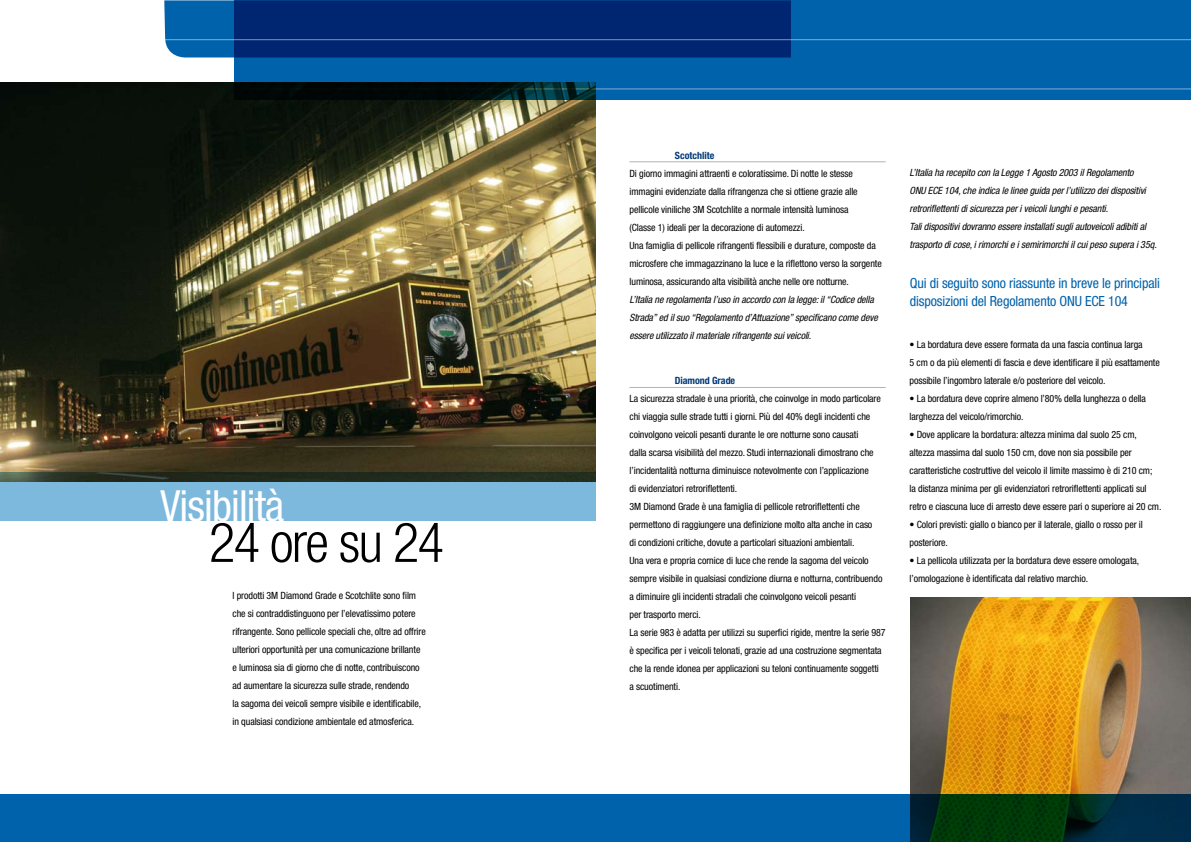
<style>
.page{position:relative;width:1191px;height:842px;background:#fff}
.page>*{position:absolute;margin:0;border:0;box-sizing:border-box;transform-origin:0 0}
.t1{font:300 condensed 55px "Helvetica Neue";letter-spacing:-.03em;color:#000}
.t2{font:condensed 43px "Helvetica Neue";letter-spacing:-.02em;color:#fff}
.t3{font:condensed 14px/18px "Helvetica Neue";letter-spacing:-.01em;color:#0062aa}
.t4{font:condensed 10px/18px "Helvetica Neue";letter-spacing:-.01em;color:#000}
.t5{font:italic condensed 10px/18px "Helvetica Neue";letter-spacing:-.01em;color:#000}
</style>
<div class="page">
<div style="left:0;top:794px;width:1191px;height:48px;background:#0062aa"></div>
<div style="left:235px;top:0;width:956px;height:99px;background:#0062aa"></div>
<svg style="left:164px;top:0;width:627px;height:58px"></svg>
<div style="left:0;top:472px;width:595px;height:49px;background:#7db9dd"></div>
<hr style="left:1px;top:39px;width:1190px;height:1px;background:#fff">
<hr style="left:1px;top:89px;width:1190px;height:1px;background:#fff">
<hr style="left:629px;top:162px;width:256px;height:1px;background:#b1b3b4">
<hr style="left:629px;top:387px;width:256px;height:1px;background:#b1b3b4">
<img style="left:0;top:82px;width:595px;height:400px">
<img style="left:910px;top:597px;width:281px;height:245px">
<h2 class="t2" style="left:160px;top:481px;width:125px">Visibilità</h2>
<h1 class="t1" style="left:209px;top:511px;width:237px">24 ore su 24</h1>
<p class="t4" style="left:232px;top:586px;width:195px">I prodotti 3M Diamond Grade e Scotchlite sono film che si contraddistinguono per l’elevatissimo potere rifrangente. Sono pellicole speciali che, oltre ad offrire ulteriori opportunità per una comunicazione brillante e luminosa sia di giorno che di notte, contribuiscono ad aumentare la sicurezza sulle strade, rendendo<br>la sagoma dei veicoli sempre visibile e identificabile, in qualsiasi condizione ambientale ed atmosferica.</p>
<p class="t4" style="left:629px;top:164px;width:254px">Di giorno immagini attraenti e coloratissime. Di notte le stesse immagini evidenziate dalla rifrangenza che si ottiene grazie alle pellicole viniliche 3M Scotchlite a normale intensità luminosa<br>(Classe 1) ideali per la decorazione di automezzi.<br>Una famiglia di pellicole rifrangenti flessibili e durature, composte da microsfere che immagazzinano la luce e la riflettono verso la sorgente luminosa, assicurando alta visibilità anche nelle ore notturne.</p>
<p class="t5" style="left:629px;top:290px;width:250px">L’Italia ne regolamenta l’uso in accordo con la legge: il “Codice della<br>Strada” ed il suo “Regolamento d’Attuazione” specificano come deve essere utilizzato il materiale rifrangente sui veicoli.</p>
<p class="t4" style="left:629px;top:390px;width:258px">La sicurezza stradale è una priorità, che coinvolge in modo particolare chi viaggia sulle strade tutti i giorni. Più del 40% degli incidenti che coinvolgono veicoli pesanti durante le ore notturne sono causati<br>dalla scarsa visibilità del mezzo. Studi internazionali dimostrano che l’incidentalità notturna diminuisce notevolmente con l’applicazione<br>di evidenziatori retroriflettenti.<br>3M Diamond Grade è una famiglia di pellicole retroriflettenti che permettono di raggiungere una definizione molto alta anche in caso<br>di condizioni critiche, dovute a particolari situazioni ambientali.<br>Una vera e propria cornice di luce che rende la sagoma del veicolo sempre visibile in qualsiasi condizione diurna e notturna, contribuendo a diminuire gli incidenti stradali che coinvolgono veicoli pesanti<br>per trasporto merci.<br>La serie 983 è adatta per utilizzi su superfici rigide, mentre la serie 987 è specifica per i veicoli telonati, grazie ad una costruzione segmentata che la rende idonea per applicazioni su teloni continuamente soggetti a scuotimenti.</p>
<p class="t5" style="left:909px;top:163px;width:249px">L’Italia ha recepito con la Legge 1 Agosto 2003 il Regolamento<br>ONU ECE 104, che indica le linee guida per l’utilizzo dei dispositivi retroriflettenti di sicurezza per i veicoli lunghi e pesanti.<br>Tali dispositivi dovranno essere installati sugli autoveicoli adibiti al trasporto di cose, i rimorchi e i semirimorchi il cui peso supera i 35q.</p>
<h3 class="t3" style="left:909px;top:274px;width:252px">Qui di seguito sono riassunte in breve le principali disposizioni del Regolamento ONU ECE 104</h3>
<p class="t4" style="left:909px;top:335px;width:252px">• La bordatura deve essere formata da una fascia continua larga<br>5 cm o da più elementi di fascia e deve identificare il più esattamente possibile l’ingombro laterale e/o posteriore del veicolo.</p>
<p class="t4" style="left:909px;top:389px;width:238px">• La bordatura deve coprire almeno l’80% della lunghezza o della larghezza del veicolo/rimorchio.</p>
<p class="t4" style="left:909px;top:425px;width:253px">• Dove applicare la bordatura: altezza minima dal suolo 25 cm, altezza massima dal suolo 150 cm, dove non sia possibile per caratteristiche costruttive del veicolo il limite massimo è di 210 cm;<br>la distanza minima per gli evidenziatori retroriflettenti applicati sul retro e ciascuna luce di arresto deve essere pari o superiore ai 20 cm.</p>
<p class="t4" style="left:909px;top:515px;width:235px">• Colori previsti: giallo o bianco per il laterale, giallo o rosso per il posteriore.</p>
<p class="t4" style="left:909px;top:551px;width:231px">• La pellicola utilizzata per la bordatura deve essere omologata, l’omologazione è identificata dal relativo marchio.</p>
</div>
